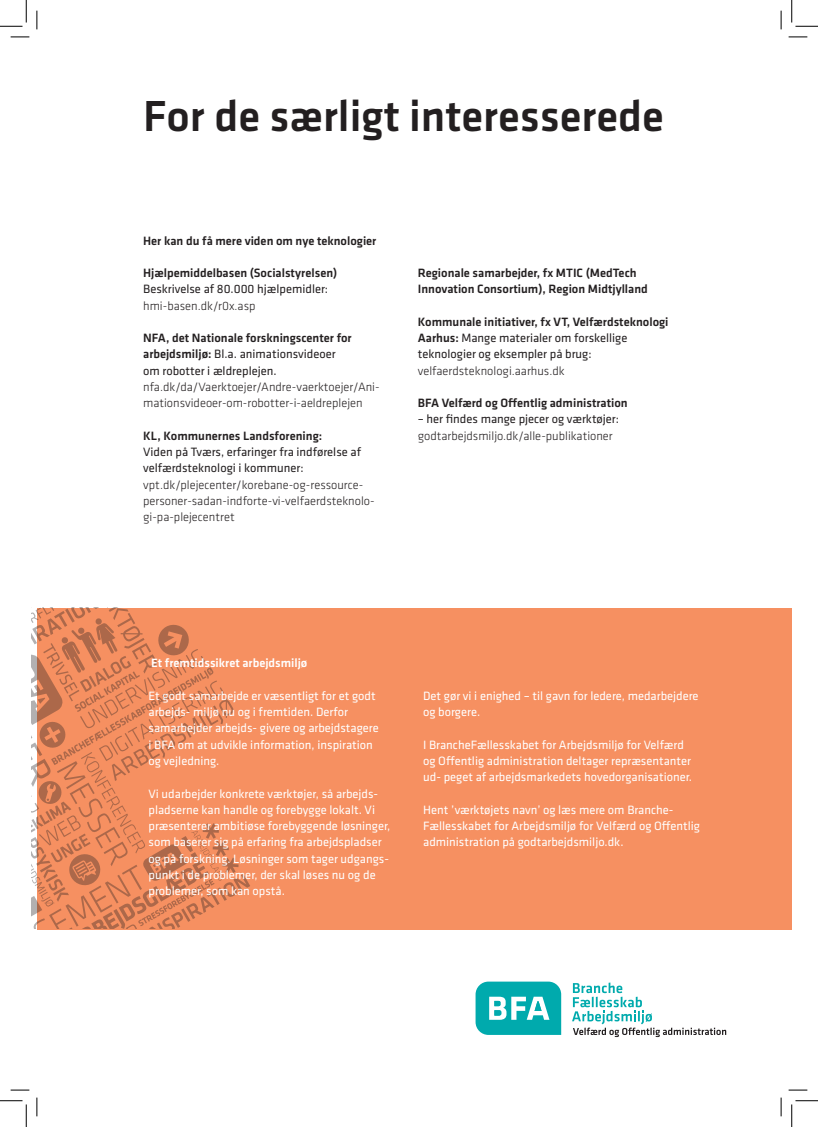
<style>
.page{position:relative;width:818px;height:1127px;background:#fff}
.page>*{position:absolute;margin:0;border:0;box-sizing:border-box;transform-origin:0 0}
.Overskrifter{font:500 45px "Klavika";color:#231f20}
.brødtekst{font:12.5px/16.2px "Klavika";color:#fff}
.brødtekst-2{font:500 12.5px/16.2px "Klavika";color:#231f20}
.brødtekst-3{font:300 12.5px/16.2px "Klavika";color:#231f20}
.brødtekst-4{font:12.5px/16.2px "Klavika";color:#231f20}
.brødtekst-5{font:500 12.5px "Klavika";color:#fff}
.s1{font-weight:500}
.s2{font-weight:400}
</style>
<div class="page">
<div style="left:37px;top:607px;width:755px;height:322px;background:#f69061"></div>
<svg style="left:32px;top:607px;width:218px;height:321px"></svg>
<svg style="left:475px;top:981px;width:86px;height:53px"></svg>
<svg style="left:572px;top:982px;width:154px;height:54px"></svg>
<svg style="left:11px;top:36px;width:18px;height:2px"></svg>
<svg style="left:788px;top:36px;width:19px;height:2px"></svg>
<svg style="left:11px;top:1089px;width:18px;height:1px"></svg>
<svg style="left:788px;top:1089px;width:19px;height:1px"></svg>
<svg style="left:36px;top:11px;width:2px;height:18px"></svg>
<svg style="left:36px;top:1097px;width:2px;height:18px"></svg>
<svg style="left:780px;top:11px;width:2px;height:18px"></svg>
<svg style="left:780px;top:1097px;width:2px;height:18px"></svg>
<svg style="left:0;top:0;width:27px;height:27px"></svg>
<svg style="left:0;top:1100px;width:27px;height:26px"></svg>
<svg style="left:791px;top:0;width:27px;height:27px"></svg>
<svg style="left:791px;top:1100px;width:27px;height:26px"></svg>
<p class="Overskrifter" style="left:143px;top:85px;width:522px">For de særligt interesserede</p>
<p class="brødtekst-2" style="left:143px;top:232px;width:235px">Her kan du få mere viden om nye teknologier</p>
<p class="brødtekst-2" style="left:143px;top:264px;width:196px">Hjælpemiddelbasen (Socialstyrelsen)</p>
<p class="brødtekst-4" style="left:143px;top:280px;width:186px">Beskrivelse af 80.000 hjælpemidler:</p>
<p class="brødtekst-3" style="left:143px;top:297px;width:114px">hmi-basen.dk/r0x.asp</p>
<p class="brødtekst-2" style="left:143px;top:329px;width:210px">NFA, det Nationale forskningscenter for</p>
<p class="brødtekst-4" style="left:143px;top:345px;width:194px"><span class="s1">arbejdsmiljø:</span> Bl.a. animationsvideoer</p>
<p class="brødtekst-4" style="left:143px;top:362px;width:135px">om robotter i ældreplejen.</p>
<p class="brødtekst-3" style="left:143px;top:378px;width:238px">nfa.dk/da/Vaerktoejer/Andre-vaerktoejer/Ani&shy;mationsvideoer-om-robotter-i-aeldreplejen</p>
<p class="brødtekst-2" style="left:143px;top:427px;width:181px">KL, Kommunernes Landsforening:</p>
<p class="brødtekst-4" style="left:143px;top:443px;width:219px">Viden på Tværs, erfaringer fra indførelse af velfærdsteknologi i kommuner:</p>
<p class="brødtekst-3" style="left:143px;top:476px;width:233px">vpt.dk/plejecenter/korebane-og-ressource&shy;personer-sadan-indforte-vi-velfaerdsteknolo&shy;gi-pa-plejecentret</p>
<p class="brødtekst-2" style="left:418px;top:264px;width:220px">Regionale samarbejder, fx MTIC (MedTech</p>
<p class="brødtekst-2" style="left:418px;top:281px;width:231px">Innovation Consortium), Region Midtjylland</p>
<p class="brødtekst-2" style="left:418px;top:313px;width:252px">Kommunale initiativer, fx VT, Velfærdsteknologi<br>Aarhus: <span class="s2">Mange materialer om forskellige</span></p>
<p class="brødtekst-4" style="left:418px;top:345px;width:175px">teknologier og eksempler på brug:</p>
<p class="brødtekst-3" style="left:418px;top:362px;width:148px">velfaerdsteknologi.aarhus.dk</p>
<p class="brødtekst-2" style="left:418px;top:394px;width:211px">BFA Velfærd og Offentlig administration</p>
<p class="brødtekst-4" style="left:418px;top:410px;width:203px">– her findes mange pjecer og værktøjer:</p>
<p class="brødtekst-3" style="left:418px;top:427px;width:196px">godtarbejdsmiljo.dk/alle-publikationer</p>
<p class="brødtekst-5" style="left:151px;top:654px;width:158px">Et fremtidssikret arbejdsmiljø</p>
<p class="brødtekst" style="left:148px;top:687px;width:229px">Et godt samarbejde er væsentligt for et godt</p>
<p class="brødtekst" style="left:148px;top:703px;width:201px">arbejds- miljø nu og i fremtiden. Derfor</p>
<p class="brødtekst" style="left:148px;top:719px;width:232px">samarbejder arbejds- givere og arbejdstagere</p>
<p class="brødtekst" style="left:148px;top:735px;width:226px">i BFA om at udvikle information, inspiration</p>
<p class="brødtekst" style="left:148px;top:752px;width:72px">og vejledning.</p>
<p class="brødtekst" style="left:148px;top:784px;width:243px">Vi udarbejder konkrete værktøjer, så arbejds&shy;pladserne kan handle og forebygge lokalt. Vi præsenterer ambitiøse forebyggende løsninger, som baserer sig på erfaring fra arbejdspladser og på forskning. Løsninger som tager udgangs&shy;punkt i de problemer, der skal løses nu og de problemer, som kan opstå.</p>
<p class="brødtekst" style="left:423px;top:687px;width:277px">Det gør vi i enighed – til gavn for ledere, medarbejdere og borgere.</p>
<p class="brødtekst" style="left:423px;top:735px;width:262px">I BrancheFællesskabet for Arbejdsmiljø for Velfærd</p>
<p class="brødtekst" style="left:423px;top:752px;width:270px">og Offentlig administration deltager repræsentanter ud- peget af arbejdsmarkedets hovedorganisationer.</p>
<p class="brødtekst" style="left:423px;top:800px;width:252px">Hent ’værktøjets navn’ og læs mere om Branche-</p>
<p class="brødtekst" style="left:423px;top:817px;width:278px">Fællesskabet for Arbejdsmiljø for Velfærd og Offentlig administration på godtarbejdsmiljo.dk.</p>
</div>
